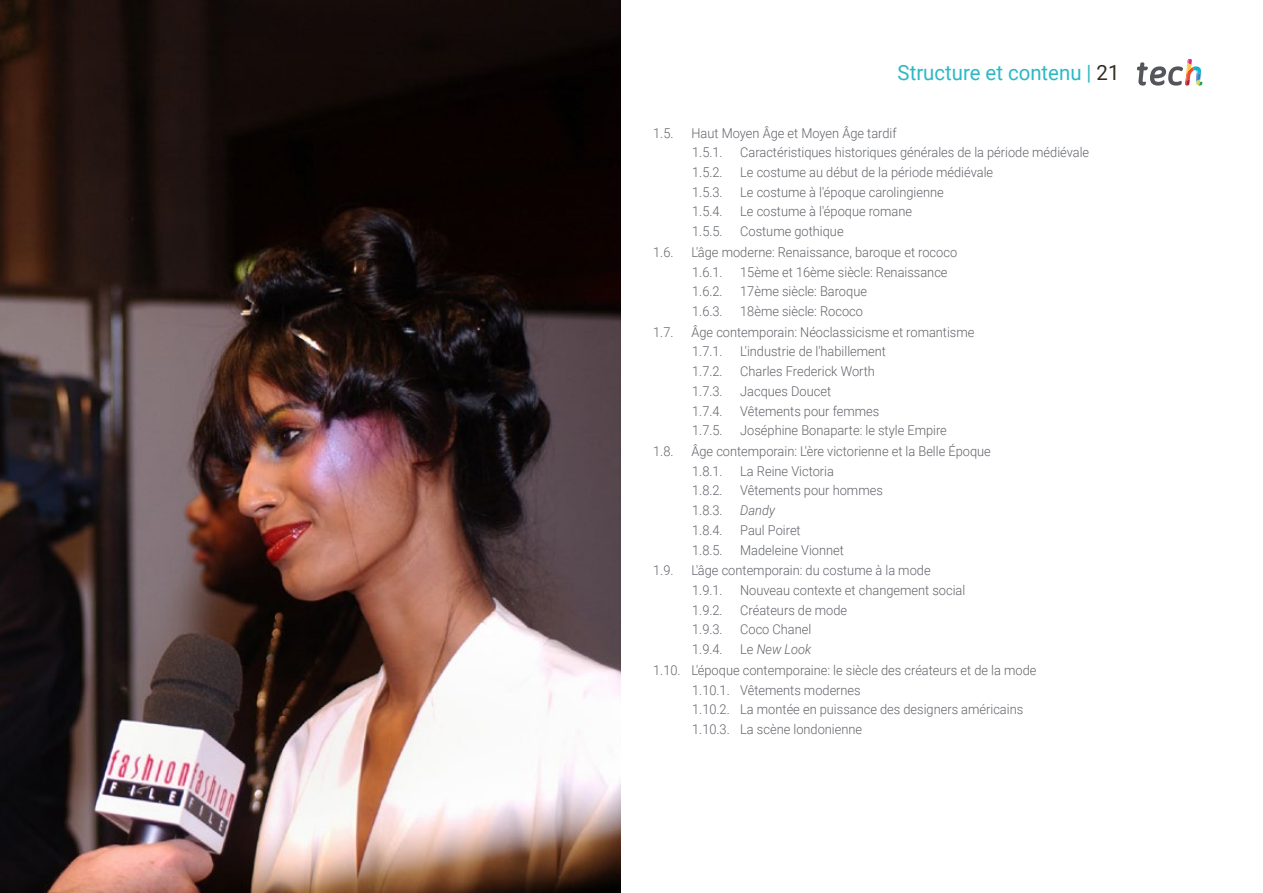
<style>
.page{position:relative;width:1263px;height:893px;background:#fff}
.page>*{position:absolute;margin:0;border:0;box-sizing:border-box;transform-origin:0 0}
.t1{font:21px "Roboto";color:#2db8c5}
.t2{font:300 13.5px/19.6px "Roboto";color:#61646a;scale:.95 1}
.t3{font:italic 300 13.5px "Roboto";color:#61646a;scale:.95 1}
.s1{color:#312e20}
.s2{font-style:normal}
</style>
<div class="page">
<svg style="left:1137px;top:59px;width:65px;height:27px"></svg>
<img style="left:0;top:0;width:621px;height:893px">
<h1 class="t1" style="left:898px;top:57px;width:223px">Structure et contenu | <span class="s1">21</span></h1>
<p class="t2" style="left:653px;top:123px;width:23px">1.5.</p>
<p class="t2" style="left:691px;top:123px;width:218px">Haut Moyen Âge et Moyen Âge tardif<br>1.5.1.</p>
<p class="t2" style="left:740px;top:142px;width:369px">Caractéristiques historiques générales de la période médiévale</p>
<p class="t2" style="left:692px;top:162px;width:34px">1.5.2.</p>
<p class="t2" style="left:740px;top:162px;width:268px">Le costume au début de la période médiévale</p>
<p class="t2" style="left:692px;top:182px;width:34px">1.5.3.</p>
<p class="t2" style="left:740px;top:182px;width:216px">Le costume à l'époque carolingienne</p>
<p class="t2" style="left:692px;top:201px;width:34px">1.5.4.</p>
<p class="t2" style="left:740px;top:201px;width:182px">Le costume à l'époque romane</p>
<p class="t2" style="left:692px;top:221px;width:34px">1.5.5.</p>
<p class="t2" style="left:740px;top:221px;width:110px">Costume gothique</p>
<p class="t2" style="left:653px;top:242px;width:23px">1.6.</p>
<p class="t2" style="left:691px;top:242px;width:281px">L'âge moderne: Renaissance, baroque et rococo<br>1.6.1.</p>
<p class="t2" style="left:740px;top:261px;width:220px">15ème et 16ème siècle: Renaissance</p>
<p class="t2" style="left:692px;top:281px;width:34px">1.6.2.</p>
<p class="t2" style="left:740px;top:281px;width:135px">17ème siècle: Baroque</p>
<p class="t2" style="left:692px;top:301px;width:34px">1.6.3.</p>
<p class="t2" style="left:740px;top:301px;width:131px">18ème siècle: Rococo</p>
<p class="t2" style="left:653px;top:322px;width:23px">1.7.</p>
<p class="t2" style="left:691px;top:322px;width:299px">Âge contemporain: Néoclassicisme et romantisme<br>1.7.1.</p>
<p class="t2" style="left:740px;top:341px;width:155px">L'industrie de l'habillement</p>
<p class="t2" style="left:692px;top:361px;width:34px">1.7.2.</p>
<p class="t2" style="left:740px;top:361px;width:143px">Charles Frederick Worth</p>
<p class="t2" style="left:692px;top:381px;width:34px">1.7.3.</p>
<p class="t2" style="left:740px;top:381px;width:97px">Jacques Doucet</p>
<p class="t2" style="left:692px;top:400px;width:34px">1.7.4.</p>
<p class="t2" style="left:740px;top:400px;width:148px">Vêtements pour femmes</p>
<p class="t2" style="left:692px;top:420px;width:34px">1.7.5.</p>
<p class="t2" style="left:740px;top:420px;width:219px">Joséphine Bonaparte: le style Empire</p>
<p class="t2" style="left:653px;top:441px;width:23px">1.8.</p>
<p class="t2" style="left:691px;top:441px;width:317px">Âge contemporain: L'ère victorienne et la Belle Époque<br>1.8.1.</p>
<p class="t2" style="left:740px;top:461px;width:100px">La Reine Victoria</p>
<p class="t2" style="left:692px;top:480px;width:34px">1.8.2.</p>
<p class="t2" style="left:740px;top:480px;width:152px">Vêtements pour hommes</p>
<p class="t2" style="left:692px;top:500px;width:34px">1.8.3.</p>
<p class="t3" style="left:740px;top:501px;width:38px">Dandy</p>
<p class="t2" style="left:692px;top:520px;width:34px">1.8.4.</p>
<p class="t2" style="left:740px;top:520px;width:65px">Paul Poiret</p>
<p class="t2" style="left:692px;top:539px;width:34px">1.8.5.</p>
<p class="t2" style="left:740px;top:539px;width:111px">Madeleine Vionnet</p>
<p class="t2" style="left:653px;top:560px;width:23px">1.9.</p>
<p class="t2" style="left:691px;top:560px;width:253px">L'âge contemporain: du costume à la mode<br>1.9.1.</p>
<p class="t2" style="left:740px;top:580px;width:238px">Nouveau contexte et changement social</p>
<p class="t2" style="left:692px;top:599px;width:34px">1.9.2.</p>
<p class="t2" style="left:740px;top:599px;width:114px">Créateurs de mode</p>
<p class="t2" style="left:692px;top:619px;width:34px">1.9.3.</p>
<p class="t2" style="left:740px;top:619px;width:76px">Coco Chanel</p>
<p class="t2" style="left:692px;top:639px;width:34px">1.9.4.</p>
<p class="t3" style="left:740px;top:640px;width:76px"><span class="s2">Le</span> New Look</p>
<p class="t2" style="left:653px;top:660px;width:405px">1.10. L'époque contemporaine: le siècle des créateurs et de la mode</p>
<p class="t2" style="left:692px;top:679px;width:179px">1.10.1. Vêtements modernes</p>
<p class="t2" style="left:692px;top:699px;width:350px">1.10.2. La montée en puissance des designers américains</p>
<p class="t2" style="left:692px;top:719px;width:180px">1.10.3. La scène londonienne</p>
</div>
